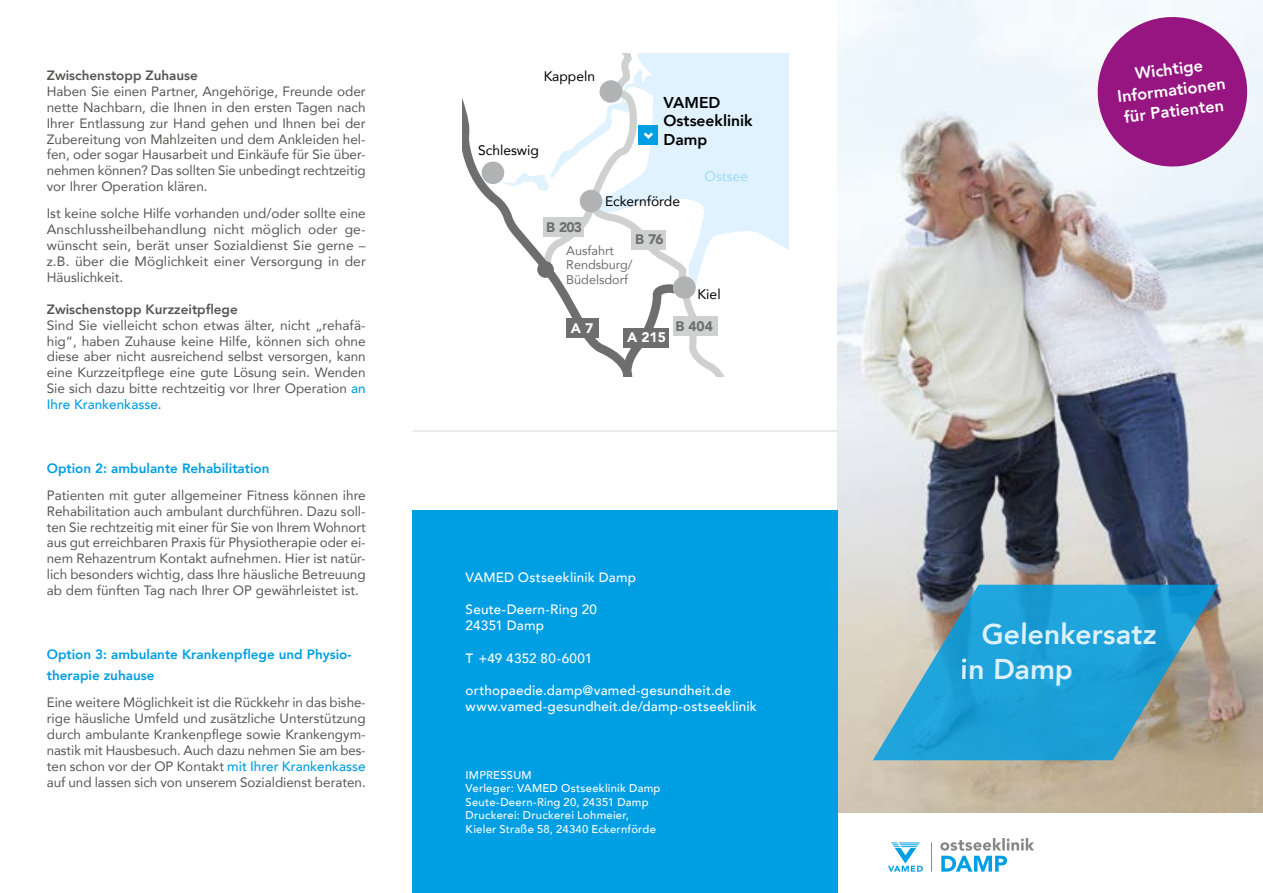
<style>
.page{position:relative;width:1263px;height:893px;background:#fff}
.page>*{position:absolute;margin:0;border:0;box-sizing:border-box;transform-origin:0 0}
.t1{font:800 28.5px/34.2px "Avenir";color:#fff}
.t2{font:800 16.5px/21px "Avenir";color:#fff;text-align:center}
.t3{font:800 15.6px/18.8px "Avenir";color:#000}
.t4{font:13.8px "Avenir";color:#000}
.t5{font:900 13.8px "Avenir";letter-spacing:-.065em;color:#6e6e6e}
.t6{font:900 13.8px "Avenir";color:#fff}
.t7{font:13.8px "Avenir";color:#a1daf8}
.t8{font:13.5px/15.9px "Avenir";color:#565655;text-align:justify}
.t9{font:500 13.5px/16.2px "Avenir";letter-spacing:.015em;color:#fff}
.t10{font:800 13.5px/21.3px "Avenir";color:#009ee3}
.t11{font:800 13.5px "Avenir";color:#565655}
.t12{font:12.6px/14.4px "Avenir";color:#6e6e6e}
.t13{font:500 11.25px/13.5px "Avenir";letter-spacing:.02em;color:#fff}
.s1{font-weight:500;color:#009ee3}
</style>
<div class="page">
<img style="left:838px;top:0;width:425px;height:812px">
<svg style="left:873px;top:585px;width:346px;height:175px;background:#4aa2c4"></svg>
<svg style="left:940px;top:838px;width:94px;height:34px"></svg>
<hr style="left:931px;top:842px;width:1px;height:30px;background:#868786">
<svg style="left:888px;top:842px;width:35px;height:30px"></svg>
<div style="left:412px;top:510px;width:426px;height:383px;background:#009ee3"></div>
<svg style="left:462px;top:98px;width:41px;height:118px"></svg>
<div style="left:482px;top:162px;width:22px;height:22px;background:#b1b2b3;border-radius:50%"></div>
<svg style="left:503px;top:53px;width:286px;height:324px"></svg>
<hr style="left:412px;top:430px;width:426px;height:2px;background:#e3e3e3">
<svg style="left:1093px;top:13px;width:159px;height:158px"></svg>
<p class="t11" style="left:47px;top:65px;width:153px">Zwischenstopp Zuhause</p>
<p class="t8" style="left:47px;top:83px;width:320px">Haben Sie einen Partner, Angehörige, Freunde oder nette Nachbarn, die Ihnen in den ersten Tagen nach Ihrer Entlassung zur Hand gehen und Ihnen bei der Zubereitung von Mahlzeiten und dem Ankleiden hel&shy;fen, oder sogar Hausarbeit und Einkäufe für Sie über&shy;nehmen können? Das sollten Sie unbedingt rechtzeitig vor Ihrer Operation klären.</p>
<p class="t8" style="left:47px;top:205px;width:321px">Ist keine solche Hilfe vorhanden und/oder sollte eine Anschlussheilbehandlung nicht möglich oder ge&shy;wünscht sein, berät unser Sozialdienst Sie gerne – z.B. über die Möglichkeit einer Versorgung in der Häuslichkeit.</p>
<p class="t11" style="left:47px;top:298px;width:193px">Zwischenstopp Kurzzeitpflege</p>
<p class="t8" style="left:47px;top:316px;width:320px">Sind Sie vielleicht schon etwas älter, nicht „rehafä&shy;hig“, haben Zuhause keine Hilfe, können sich ohne diese aber nicht ausreichend selbst versorgen, kann eine Kurzzeitpflege eine gute Lösung sein. Wenden Sie sich dazu bitte rechtzeitig vor Ihrer Operation <span class="s1">an Ihre Krankenkasse</span>.</p>
<p class="t10" style="left:47px;top:458px;width:224px">Option 2: ambulante Rehabilitation</p>
<p class="t8" style="left:47px;top:487px;width:320px">Patienten mit guter allgemeiner Fitness können ihre Rehabilitation auch ambulant durchführen. Dazu soll&shy;ten Sie rechtzeitig mit einer für Sie von Ihrem Wohnort aus gut erreichbaren Praxis für Physiotherapie oder ei&shy;nem Rehazentrum Kontakt aufnehmen. Hier ist natür&shy;lich besonders wichtig, dass Ihre häusliche Betreuung ab dem fünften Tag nach Ihrer OP gewährleistet ist.</p>
<p class="t10" style="left:47px;top:644px;width:306px">Option 3: ambulante Krankenpflege und Physio&shy;therapie zuhause</p>
<p class="t8" style="left:47px;top:694px;width:321px">Eine weitere Möglichkeit ist die Rückkehr in das bishe&shy;rige häusliche Umfeld und zusätzliche Unterstützung durch ambulante Krankenpflege sowie Krankengym&shy;nastik mit Hausbesuch. Auch dazu nehmen Sie am bes&shy;ten schon vor der OP Kontakt <span class="s1">mit Ihrer Krankenkasse </span>auf und lassen sich von unserem Sozialdienst beraten.</p>
<p class="t4" style="left:544px;top:66px;width:53px">Kappeln</p>
<p class="t4" style="left:478px;top:140px;width:62px">Schleswig</p>
<p class="t3" style="left:663px;top:93px;width:91px">VAMED<br>Ostseeklinik<br>Damp</p>
<p class="t7" style="left:704px;top:165px;width:45px">Ostsee</p>
<p class="t4" style="left:605px;top:190px;width:76px">Eckernförde</p>
<p class="t5" style="left:635px;top:228px;width:30px">B 76</p>
<p class="t5" style="left:546px;top:215px;width:37px">B 203</p>
<p class="t12" style="left:566px;top:243px;width:68px">Ausfahrt<br>Rendsburg/<br>Büdelsdorf</p>
<p class="t4" style="left:698px;top:283px;width:25px">Kiel</p>
<p class="t6" style="left:571px;top:316px;width:24px">A 7</p>
<p class="t6" style="left:627px;top:326px;width:40px">A 215</p>
<p class="t5" style="left:675px;top:315px;width:39px">B 404</p>
<p class="t9" style="left:466px;top:568px;width:172px">VAMED Ostseeklinik Damp</p>
<p class="t9" style="left:466px;top:601px;width:133px">Seute-Deern-Ring 20<br>24351 Damp</p>
<p class="t9" style="left:466px;top:649px;width:128px">T +49 4352 80-6001</p>
<p class="t9" style="left:466px;top:682px;width:293px">orthopaedie.damp@vamed-gesundheit.de www.vamed-gesundheit.de/damp-ostseeklinik</p>
<p class="t13" style="left:466px;top:767px;width:196px">IMPRESSUM<br>Verleger: VAMED Ostseeklinik Damp<br>Seute-Deern-Ring 20, 24351 Damp<br>Druckerei: Druckerei Lohmeier,<br>Kieler Straße 58, 24340 Eckernförde</p>
<p class="t2" style="left:1113px;top:65px;width:111px;rotate:-7deg">Wichtige<br>Informationen für Patienten</p>
<h1 class="t1" style="left:961px;top:617px;width:198px;text-indent:21px">Gelenkersatz in Damp</h1>
</div>
